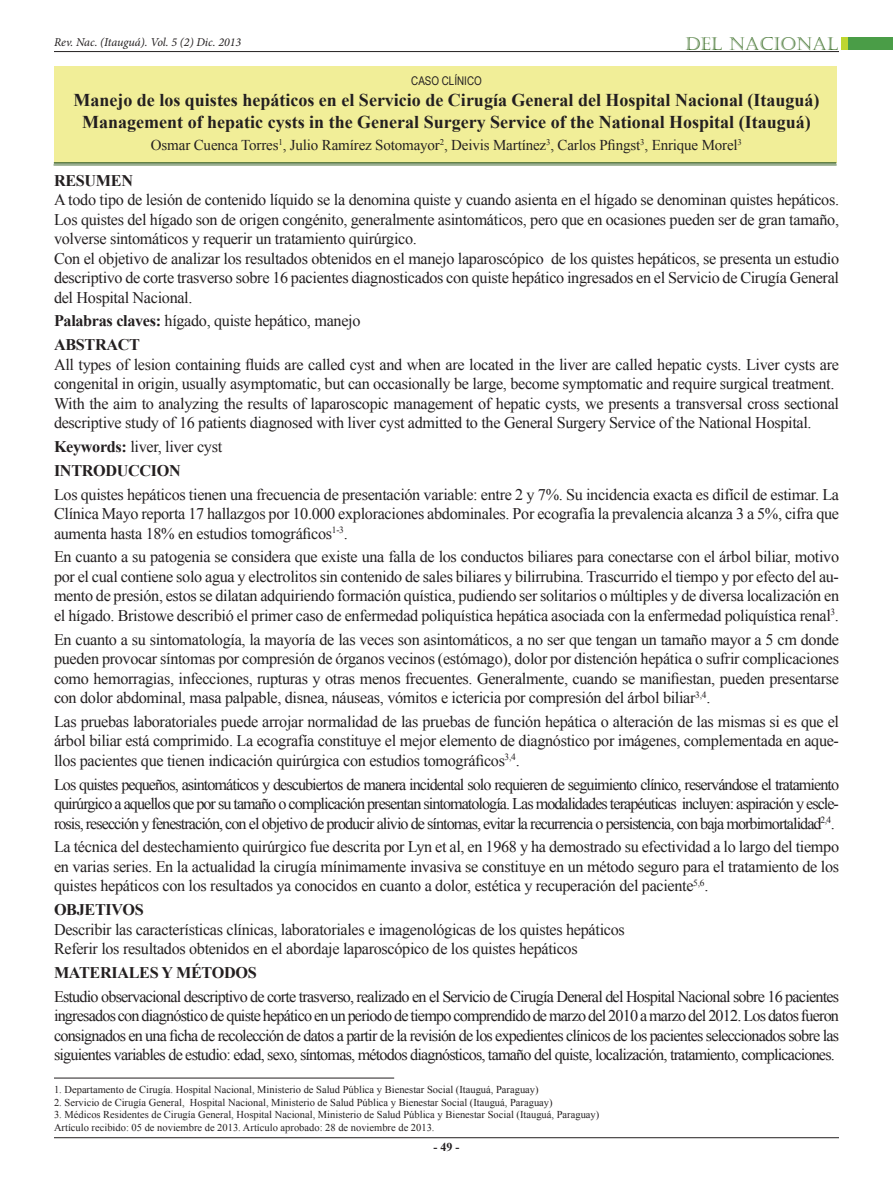
<style>
.page{position:relative;width:893px;height:1191px;background:#fff}
.page>*{position:absolute;margin:0;border:0;box-sizing:border-box;transform-origin:0 0}
.t1{font:700 18px "Times New Roman";color:#231f20}
.t2{font:18px "Castellar";color:#41732e}
.Estilo_de_párrafo_1{font:16.2px/19.5px "Times New Roman";letter-spacing:-.02em;color:#231f20;text-align:justify}
.Estilo_de_párrafo_1-2{font:700 16.2px "Times New Roman";letter-spacing:-.02em;color:#231f20}
.t3{font:15px "Times New Roman";letter-spacing:-.01em;color:#231f20}
.t4{font:italic 12px "Minion Pro";letter-spacing:-.005em;color:#231f20}
.t5{font:12px "Arial Narrow";color:#231f20}
.t6{font:700 12px "Times New Roman";color:#231f20}
.t7{font:10.5px "Times New Roman";color:#231f20}
.s1{font-weight:700}
</style>
<div class="page">
<hr style="left:54px;top:51px;width:785px;height:1px;background:#231f20">
<hr style="left:54px;top:1137px;width:785px;height:1px;background:#231f20">
<div style="left:848px;top:37px;width:45px;height:13px;background:#4a9d47"></div>
<div style="left:841px;top:37px;width:7px;height:13px;background:#bed630"></div>
<div style="left:54px;top:66px;width:782px;height:96px;background:#f1ee98"></div>
<hr style="left:54px;top:162px;width:782px;height:2px;background:#446a33">
<hr style="left:54px;top:165px;width:782px;height:1px;background:#446a33">
<hr style="left:54px;top:1077px;width:340px;height:1px;background:#231f20">
<p class="t4" style="left:54px;top:34px;width:189px">Rev. Nac. (Itauguá). Vol. 5 (2) Dic. 2013</p>
<p class="t2" style="left:685px;top:33px;width:155px">DEL NACIONAL</p>
<p class="t5" style="left:411px;top:72px;width:72px">CASO CLÍNICO</p>
<p class="t1" style="left:73px;top:88px;width:748px">Manejo de los quistes hepáticos en el Servicio de Cirugía General del Hospital Nacional (Itauguá)</p>
<p class="t1" style="left:82px;top:109px;width:730px">Management of hepatic cysts in the General Surgery Service of the National Hospital (Itauguá)</p>
<p class="t3" style="left:151px;top:135px;width:593px">Osmar Cuenca Torres<sup>1</sup>, Julio Ramírez Sotomayor<sup>2</sup>, Deivis Martínez<sup>3</sup>, Carlos Pfingst<sup>3</sup>, Enrique Morel<sup>3</sup></p>
<p class="Estilo_de_párrafo_1-2" style="left:54px;top:169px;width:81px">RESUMEN</p>
<p class="Estilo_de_párrafo_1" style="left:54px;top:190px;width:787px">A todo tipo de lesión de contenido líquido se la denomina quiste y cuando asienta en el hígado se denominan quistes hepáticos.<br>Los quistes del hígado son de origen congénito, generalmente asintomáticos, pero que en ocasiones pueden ser de gran tamaño, volverse sintomáticos y requerir un tratamiento quirúrgico.</p>
<p class="Estilo_de_párrafo_1" style="left:54px;top:248px;width:787px">Con el objetivo de analizar los resultados obtenidos en el manejo laparoscópico de los quistes hepáticos, se presenta un estudio descriptivo de corte trasverso sobre 16 pacientes diagnosticados con quiste hepático ingresados en el Servicio de Cirugía General del Hospital Nacional.</p>
<p class="Estilo_de_párrafo_1" style="left:54px;top:311px;width:308px"><span class="s1">Palabras claves:</span> hígado, quiste hepático, manejo</p>
<p class="Estilo_de_párrafo_1-2" style="left:54px;top:333px;width:87px">ABSTRACT</p>
<p class="Estilo_de_párrafo_1" style="left:54px;top:354px;width:787px">All types of lesion containing fluids are called cyst and when are located in the liver are called hepatic cysts. Liver cysts are congenital in origin, usually asymptomatic, but can occasionally be large, become symptomatic and require surgical treatment.</p>
<p class="Estilo_de_párrafo_1" style="left:54px;top:393px;width:787px">With the aim to analyzing the results of laparoscopic management of hepatic cysts, we presents a transversal cross sectional descriptive study of 16 patients diagnosed with liver cyst admitted to the General Surgery Service of the National Hospital.</p>
<p class="Estilo_de_párrafo_1" style="left:54px;top:436px;width:170px"><span class="s1">Keywords:</span> liver, liver cyst</p>
<p class="Estilo_de_párrafo_1-2" style="left:54px;top:459px;width:128px">INTRODUCCION</p>
<p class="Estilo_de_párrafo_1" style="left:54px;top:484px;width:787px">Los quistes hepáticos tienen una frecuencia de presentación variable: entre 2 y 7%. Su incidencia exacta es difícil de estimar. La Clínica Mayo reporta 17 hallazgos por 10.000 exploraciones abdominales. Por ecografía la prevalencia alcanza 3 a 5%, cifra que aumenta hasta 18% en estudios tomográficos<sup>1-3</sup>.</p>
<p class="Estilo_de_párrafo_1" style="left:54px;top:547px;width:787px">En cuanto a su patogenia se considera que existe una falla de los conductos biliares para conectarse con el árbol biliar, motivo por el cual contiene solo agua y electrolitos sin contenido de sales biliares y bilirrubina. Trascurrido el tiempo y por efecto del au&shy;mento de presión, estos se dilatan adquiriendo formación quística, pudiendo ser solitarios o múltiples y de diversa localización en el hígado. Bristowe describió el primer caso de enfermedad poliquística hepática asociada con la enfermedad poliquística renal<sup>3</sup>.</p>
<p class="Estilo_de_párrafo_1" style="left:54px;top:629px;width:787px">En cuanto a su sintomatología, la mayoría de las veces son asintomáticos, a no ser que tengan un tamaño mayor a 5 cm donde pueden provocar síntomas por compresión de órganos vecinos (estómago), dolor por distención hepática o sufrir complicaciones como hemorragias, infecciones, rupturas y otras menos frecuentes. Generalmente, cuando se manifiestan, pueden presentarse con dolor abdominal, masa palpable, disnea, náuseas, vómitos e ictericia por compresión del árbol biliar<sup>3,4</sup>.</p>
<p class="Estilo_de_párrafo_1" style="left:54px;top:711px;width:787px">Las pruebas laboratoriales puede arrojar normalidad de las pruebas de función hepática o alteración de las mismas si es que el árbol biliar está comprimido. La ecografía constituye el mejor elemento de diagnóstico por imágenes, complementada en aque&shy;llos pacientes que tienen indicación quirúrgica con estudios tomográficos<sup>3,4</sup>.</p>
<p class="Estilo_de_párrafo_1" style="left:54px;top:774px;width:787px">Los quistes pequeños, asintomáticos y descubiertos de manera incidental solo requieren de seguimiento clínico, reservándose el tratamiento quirúrgico a aquellos que por su tamaño o complicación presentan sintomatología. Las modalidades terapéuticas incluyen: aspiración y escle&shy;rosis, resección y fenestración, con el objetivo de producir alivio de síntomas, evitar la recurrencia o persistencia, con baja morbimortalidad<sup>2,4</sup>.</p>
<p class="Estilo_de_párrafo_1" style="left:54px;top:837px;width:787px">La técnica del destechamiento quirúrgico fue descrita por Lyn et al, en 1968 y ha demostrado su efectividad a lo largo del tiempo en varias series. En la actualidad la cirugía mínimamente invasiva se constituye en un método seguro para el tratamiento de los quistes hepáticos con los resultados ya conocidos en cuanto a dolor, estética y recuperación del paciente<sup>5,6</sup>.</p>
<p class="Estilo_de_párrafo_1-2" style="left:54px;top:898px;width:91px">OBJETIVOS</p>
<p class="Estilo_de_párrafo_1" style="left:54px;top:919px;width:572px">Describir las características clínicas, laboratoriales e imagenológicas de los quistes hepáticos</p>
<p class="Estilo_de_párrafo_1" style="left:54px;top:938px;width:525px">Referir los resultados obtenidos en el abordaje laparoscópico de los quistes hepáticos</p>
<p class="Estilo_de_párrafo_1-2" style="left:54px;top:961px;width:204px">MATERIALES Y MÉTODOS</p>
<p class="Estilo_de_párrafo_1" style="left:54px;top:986px;width:787px">Estudio observacional descriptivo de corte trasverso, realizado en el Servicio de Cirugía Deneral del Hospital Nacional sobre 16 pacientes ingresados con diagnóstico de quiste hepático en un periodo de tiempo comprendido de marzo del 2010 a marzo del 2012. Los datos fueron consignados en una ficha de recolección de datos a partir de la revisión de los expedientes clínicos de los pacientes seleccionados sobre las siguientes variables de estudio: edad, sexo, síntomas, métodos diagnósticos, tamaño del quiste, localización, tratamiento, complicaciones.</p>
<p class="t7" style="left:54px;top:1082px;width:486px">1. Departamento de Cirugía. Hospital Nacional, Ministerio de Salud Pública y Bienestar Social (Itauguá, Paraguay)</p>
<p class="t7" style="left:54px;top:1095px;width:500px">2. Servicio de Cirugía General, Hospital Nacional, Ministerio de Salud Pública y Bienestar Social (Itauguá, Paraguay)</p>
<p class="t7" style="left:54px;top:1107px;width:547px">3. Médicos Residentes de Cirugía General, Hospital Nacional, Ministerio de Salud Pública y Bienestar Social (Itauguá, Paraguay)</p>
<p class="t7" style="left:54px;top:1120px;width:382px">Artículo recibido: 05 de noviembre de 2013. Artículo aprobado: 28 de noviembre de 2013.</p>
<p class="t6" style="left:433px;top:1138px;width:27px">- 49 -</p>
</div>
